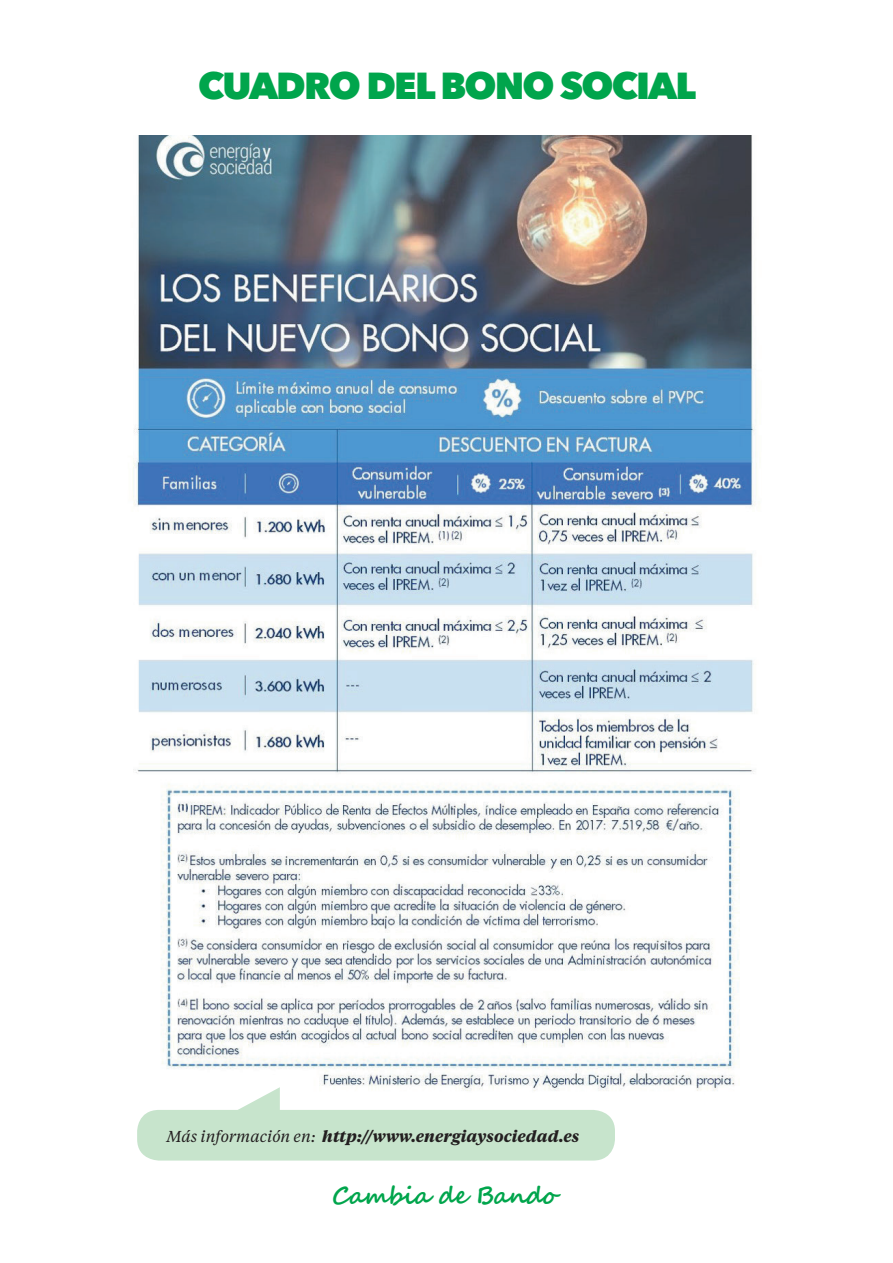
<style>
.page{position:relative;width:893px;height:1263px;background:#fff}
.page>*{position:absolute;margin:0;border:0;box-sizing:border-box;transform-origin:0 0}
.t1{font:800 37.5px "Avenir Next";letter-spacing:-.05em;color:#00a54c}
.t2{font:700 24px "Segoe Script";letter-spacing:-.025em;color:#00a54c}
.t3{font:italic 700 15.75px "Tiempos Text";color:#231f20}
.s1{font-weight:400}
</style>
<div class="page">
<img style="left:132px;top:135px;width:625px;height:956px">
<div style="left:137px;top:1110px;width:478px;height:50px;background:#c7e4cc;border-radius:22px"></div>
<svg style="left:230px;top:1087px;width:51px;height:23px"></svg>
<h1 class="t1" style="left:198px;top:63px;width:499px">CUADRO DEL BONO SOCIAL</h1>
<p class="t3" style="left:166px;top:1125px;width:415px"><span class="s1">Más información en:</span> http://www.energiaysociedad.es</p>
<h2 class="t2" style="left:332px;top:1176px;width:226px">Cambia de Bando</h2>
</div>
